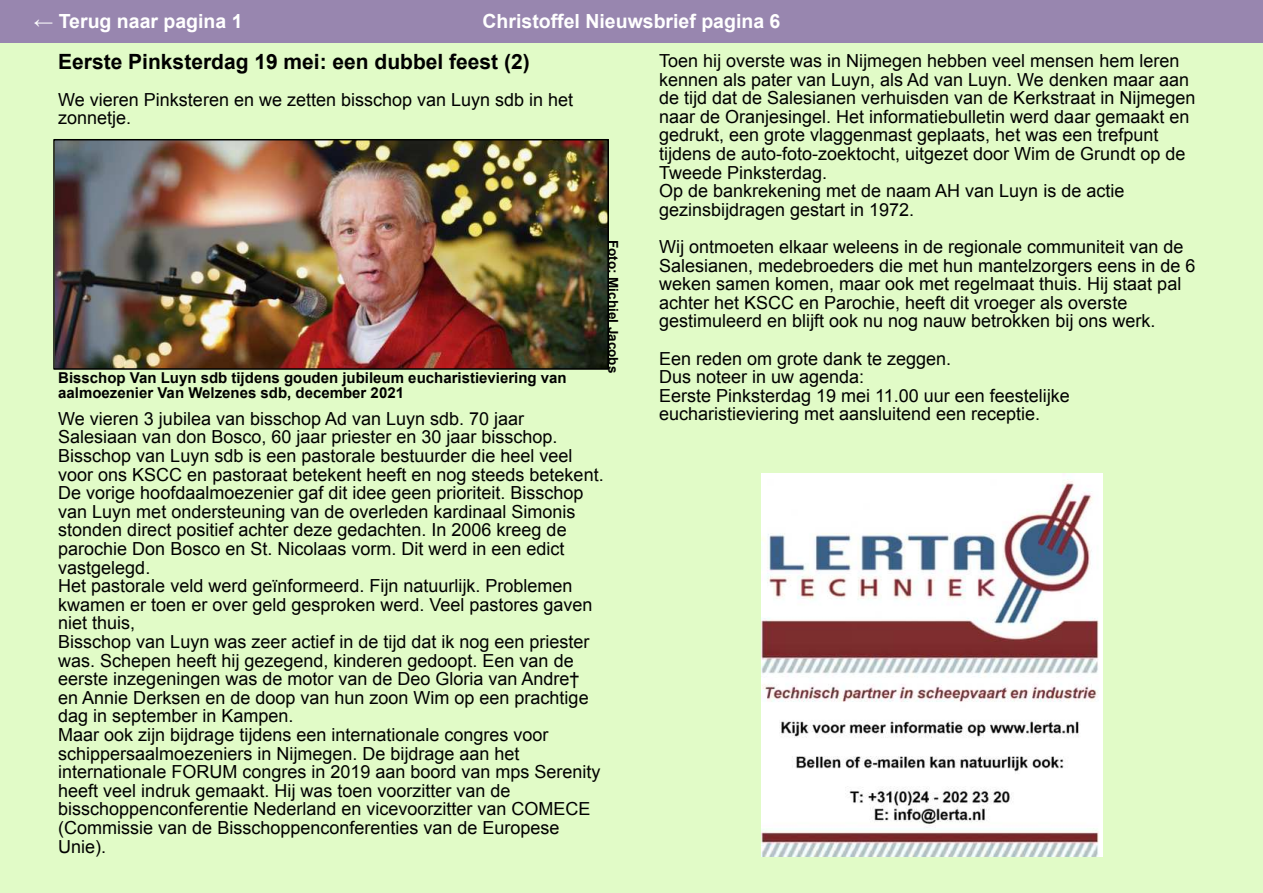
<style>
.page{position:relative;width:1263px;height:893px;background:#e1fbc7}
.page>*{position:absolute;margin:0;border:0;box-sizing:border-box;transform-origin:0 0}
.t1{font:700 21px "Arial";color:#000}
.t2{font:700 19.5px "Arial";color:#fff}
.t3{font:18px/18.6px "Arial";color:#000}
.t4{font:700 15px/15px "Arial";color:#000}
.t5{font:700 13.5px "Arial";color:#000}
</style>
<div class="page">
<div style="left:0;top:0;width:1263px;height:43px;background:#9886af"></div>
<img style="left:56px;top:142px;width:550px;height:225px">
<div style="left:53px;top:139px;width:556px;height:231px;border:2px solid #000"></div>
<img style="left:761px;top:474px;width:341px;height:382px">
<p class="t2" style="left:34px;top:8px;width:210px">← Terug naar pagina 1</p>
<p class="t2" style="left:482px;top:8px;width:299px">Christoffel Nieuwsbrief pagina 6</p>
<p class="t1" style="left:58px;top:47px;width:473px">Eerste Pinksterdag 19 mei: een dubbel feest (2)</p>
<p class="t3" style="left:58px;top:90px;width:516px">We vieren Pinksteren en we zetten bisschop van Luyn sdb in het zonnetje.</p>
<p class="t3" style="left:659px;top:51px;width:538px">Toen hĳ overste was in Nĳmegen hebben veel mensen hem leren kennen als pater van Luyn, als Ad van Luyn. We denken maar aan de tĳd dat de Salesianen verhuisden van de Kerkstraat in Nĳmegen naar de Oranjesingel. Het informatiebulletin werd daar gemaakt en gedrukt, een grote vlaggenmast geplaats, het was een trefpunt tĳdens de auto-foto-zoektocht, uitgezet door Wim de Grundt op de Tweede Pinksterdag.<br>Op de bankrekening met de naam AH van Luyn is de actie gezinsbĳdragen gestart in 1972.</p>
<p class="t3" style="left:659px;top:237px;width:538px">Wĳ ontmoeten elkaar weleens in de regionale communiteit van de Salesianen, medebroeders die met hun mantelzorgers eens in de 6 weken samen komen, maar ook met regelmaat thuis. Hĳ staat pal achter het KSCC en Parochie, heeft dit vroeger als overste gestimuleerd en blĳft ook nu nog nauw betrokken bĳ ons werk.</p>
<p class="t3" style="left:659px;top:349px;width:412px">Een reden om grote dank te zeggen.<br>Dus noteer in uw agenda:<br>Eerste Pinksterdag 19 mei 11.00 uur een feestelĳke eucharistieviering met aansluitend een receptie.</p>
<p class="t5" style="left:622px;top:239px;width:135px;rotate:90deg">Foto: Michiel Jacobs</p>
<p class="t4" style="left:58px;top:371px;width:510px">Bisschop Van Luyn sdb tĳdens gouden jubileum eucharistieviering van aalmoezenier Van Welzenes sdb, december 2021</p>
<p class="t3" style="left:58px;top:409px;width:547px">We vieren 3 jubilea van bisschop Ad van Luyn sdb. 70 jaar Salesiaan van don Bosco, 60 jaar priester en 30 jaar bisschop.<br>Bisschop van Luyn sdb is een pastorale bestuurder die heel veel voor ons KSCC en pastoraat betekent heeft en nog steeds betekent.<br>De vorige hoofdaalmoezenier gaf dit idee geen prioriteit. Bisschop van Luyn met ondersteuning van de overleden kardinaal Simonis stonden direct positief achter deze gedachten. In 2006 kreeg de parochie Don Bosco en St. Nicolaas vorm. Dit werd in een edict vastgelegd.<br>Het pastorale veld werd geïnformeerd. Fĳn natuurlĳk. Problemen kwamen er toen er over geld gesproken werd. Veel pastores gaven niet thuis,<br>Bisschop van Luyn was zeer actief in de tĳd dat ik nog een priester was. Schepen heeft hĳ gezegend, kinderen gedoopt. Een van de eerste inzegeningen was de motor van de Deo Gloria van Andre† en Annie Derksen en de doop van hun zoon Wim op een prachtige dag in september in Kampen.<br>Maar ook zĳn bĳdrage tĳdens een internationale congres voor schippersaalmoezeniers in Nĳmegen. De bĳdrage aan het internationale FORUM congres in 2019 aan boord van mps Serenity heeft veel indruk gemaakt. Hĳ was toen voorzitter van de bisschoppenconferentie Nederland en vicevoorzitter van COMECE (Commissie van de Bisschoppenconferenties van de Europese Unie).</p>
</div>
